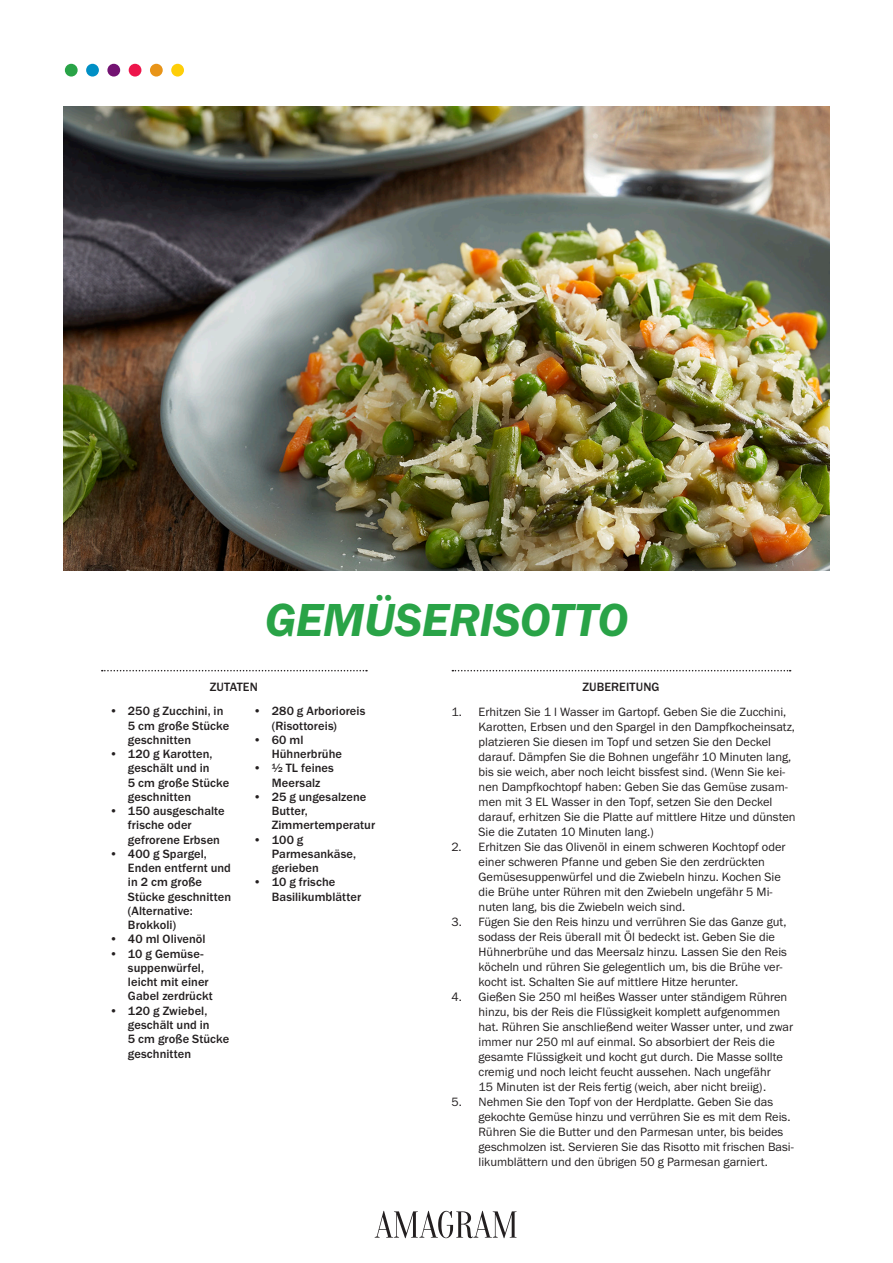
<style>
.page{position:relative;width:893px;height:1263px;background:#fff}
.page>*{position:absolute;margin:0;border:0;box-sizing:border-box;transform-origin:0 0}
.Cards_description_He{font:48px "Franklin Gothic URW Dem Ita";letter-spacing:-.01em;color:#29a347}
.t1{font:12.45px/15px "Franklin Gothic URW Boo";color:#231f20}
.INGREDIENTS_Versal_8{font:500 12.45px/14.2px "Franklin Gothic URW";letter-spacing:.005em;color:#231f20}
.s1{font-family:"Franklin Gothic URW Boo";font-weight:400}
</style>
<div class="page">
<img style="left:64px;top:106px;width:765px;height:464px">
<svg style="left:452px;top:670px;width:339px;height:1px"></svg>
<svg style="left:102px;top:670px;width:265px;height:1px"></svg>
<div style="left:171px;top:64px;width:13px;height:13px;background:#fece08;border-radius:50%"></div>
<div style="left:150px;top:64px;width:13px;height:13px;background:#e89418;border-radius:50%"></div>
<div style="left:129px;top:64px;width:12px;height:13px;background:#ed164b;border-radius:50%"></div>
<div style="left:107px;top:64px;width:13px;height:13px;background:#731372;border-radius:50%"></div>
<div style="left:86px;top:64px;width:13px;height:13px;background:#008fc5;border-radius:50%"></div>
<div style="left:65px;top:64px;width:13px;height:13px;background:#29a347;border-radius:50%"></div>
<svg style="left:375px;top:1211px;width:142px;height:27px"></svg>
<p class="Cards_description_He" style="left:265px;top:589px;width:365px">GEMÜSERISOTTO</p>
<p class="INGREDIENTS_Versal_8" style="left:210px;top:680px;width:49px">ZUTATEN</p>
<p class="INGREDIENTS_Versal_8" style="left:128px;top:704px;width:103px;text-indent:-18px"><span class="s1">•</span> 250 g Zucchini, in<br>5 cm große Stücke geschnitten</p>
<p class="INGREDIENTS_Versal_8" style="left:128px;top:747px;width:103px;text-indent:-18px"><span class="s1">•</span> 120 g Karotten, geschält und in<br>5 cm große Stücke geschnitten</p>
<p class="INGREDIENTS_Versal_8" style="left:128px;top:804px;width:98px;text-indent:-18px"><span class="s1">•</span> 150 ausgeschalte frische oder gefrorene Erbsen</p>
<p class="INGREDIENTS_Versal_8" style="left:128px;top:846px;width:105px;text-indent:-18px"><span class="s1">•</span> 400 g Spargel,<br>Enden entfernt und in 2 cm große<br>Stücke geschnitten (Alternative:<br>Brokkoli)</p>
<p class="INGREDIENTS_Versal_8" style="left:109px;top:932px;width:98px"><span class="s1">•</span> 40 ml Olivenöl</p>
<p class="INGREDIENTS_Versal_8" style="left:128px;top:946px;width:86px;text-indent:-18px"><span class="s1">•</span> 10 g Gemüse&shy;suppenwürfel, leicht mit einer<br>Gabel zerdrückt</p>
<p class="INGREDIENTS_Versal_8" style="left:128px;top:1003px;width:103px;text-indent:-18px"><span class="s1">•</span> 120 g Zwiebel, geschält und in<br>5 cm große Stücke geschnitten</p>
<p class="INGREDIENTS_Versal_8" style="left:272px;top:704px;width:95px;text-indent:-18px"><span class="s1">•</span> 280 g Arborioreis (Risottoreis)</p>
<p class="INGREDIENTS_Versal_8" style="left:272px;top:732px;width:72px;text-indent:-18px"><span class="s1">•</span> 60 ml<br>Hühnerbrühe</p>
<p class="INGREDIENTS_Versal_8" style="left:253px;top:761px;width:82px;text-align:center"><span class="s1">•</span> ½ TL feines<br>Meersalz</p>
<p class="INGREDIENTS_Versal_8" style="left:272px;top:789px;width:105px;text-indent:-18px"><span class="s1">•</span> 25 g ungesalzene<br>Butter,<br>Zimmertemperatur</p>
<p class="INGREDIENTS_Versal_8" style="left:272px;top:832px;width:86px;text-indent:-18px"><span class="s1">•</span> 100 g<br>Parmesankäse, gerieben</p>
<p class="INGREDIENTS_Versal_8" style="left:272px;top:875px;width:91px;text-indent:-18px"><span class="s1">•</span> 10 g frische<br>Basilikumblätter</p>
<p class="INGREDIENTS_Versal_8" style="left:582px;top:680px;width:79px">ZUBEREITUNG</p>
<p class="t1" style="left:479px;top:704px;width:318px;text-indent:-27px">1. Erhitzen Sie 1 l Wasser im Gartopf. Geben Sie die Zucchini, Karotten, Erbsen und den Spargel in den Dampfkocheinsatz, platzieren Sie diesen im Topf und setzen Sie den Deckel darauf. Dämpfen Sie die Bohnen ungefähr 10 Minuten lang, bis sie weich, aber noch leicht bissfest sind. (Wenn Sie kei&shy;nen Dampfkochtopf haben: Geben Sie das Gemüse zusam&shy;men mit 3 EL Wasser in den Topf, setzen Sie den Deckel darauf, erhitzen Sie die Platte auf mittlere Hitze und dünsten Sie die Zutaten 10 Minuten lang.)</p>
<p class="t1" style="left:479px;top:839px;width:309px;text-indent:-27px">2. Erhitzen Sie das Olivenöl in einem schweren Kochtopf oder einer schweren Pfanne und geben Sie den zerdrückten Gemüsesuppenwürfel und die Zwiebeln hinzu. Kochen Sie die Brühe unter Rühren mit den Zwiebeln ungefähr 5 Mi&shy;nuten lang, bis die Zwiebeln weich sind.</p>
<p class="t1" style="left:479px;top:914px;width:310px;text-indent:-27px">3. Fügen Sie den Reis hinzu und verrühren Sie das Ganze gut, sodass der Reis überall mit Öl bedeckt ist. Geben Sie die Hühnerbrühe und das Meersalz hinzu. Lassen Sie den Reis köcheln und rühren Sie gelegentlich um, bis die Brühe ver&shy;kocht ist. Schalten Sie auf mittlere Hitze herunter.</p>
<p class="t1" style="left:479px;top:989px;width:316px;text-indent:-27px">4. Gießen Sie 250 ml heißes Wasser unter ständigem Rühren hinzu, bis der Reis die Flüssigkeit komplett aufgenommen hat. Rühren Sie anschließend weiter Wasser unter, und zwar immer nur 250 ml auf einmal. So absorbiert der Reis die gesamte Flüssigkeit und kocht gut durch. Die Masse sollte cremig und noch leicht feucht aussehen. Nach ungefähr<br>15 Minuten ist der Reis fertig (weich, aber nicht breiig).</p>
<p class="t1" style="left:479px;top:1094px;width:317px;text-indent:-27px">5. Nehmen Sie den Topf von der Herdplatte. Geben Sie das gekochte Gemüse hinzu und verrühren Sie es mit dem Reis.<br>Rühren Sie die Butter und den Parmesan unter, bis beides geschmolzen ist. Servieren Sie das Risotto mit frischen Basi&shy;likumblättern und den übrigen 50 g Parmesan garniert.</p>
</div>
